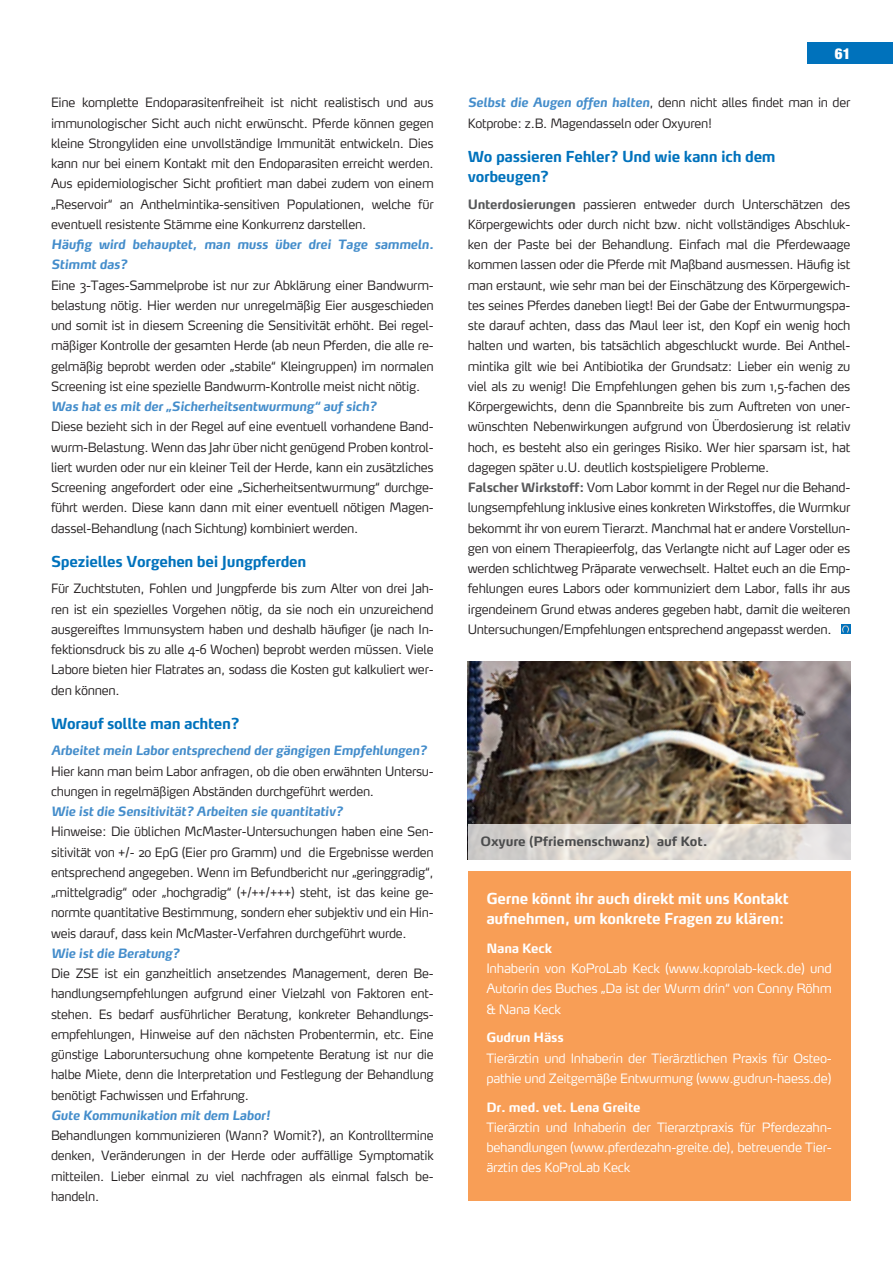
<style>
.page{position:relative;width:893px;height:1263px;background:#fff}
.page>*{position:absolute;margin:0;border:0;box-sizing:border-box;transform-origin:0 0}
.t1{font:700 15px/20.2px "Max OT";letter-spacing:-.02em;color:#0072bc;scale:.96 1}
.t2{font:700 15px/20.2px "Max OT";letter-spacing:-.02em;color:#fff;scale:.96 1}
.t3{font:900 condensed 15px "Helvetica Neue";color:#fff}
.t4{font:300 12.75px/20.2px "Max OT";letter-spacing:-.02em;color:#231f20;text-align:justify}
.t5{font:300 12.75px/20.2px "Max OT";letter-spacing:-.02em;color:#231f20;text-align:justify;scale:.96 1}
.t6{font:300 12.75px/20.2px "Max OT";letter-spacing:-.02em;color:#fff;text-align:justify}
.t7{font:italic 700 12.75px "Max OT";letter-spacing:-.02em;color:#448dcb;scale:.96 1}
.t8{font:italic 700 12.75px/20.2px "Max OT";letter-spacing:-.02em;color:#448dcb}
.t9{font:700 12.75px "Max OT";letter-spacing:-.02em;color:#fff}
.t10{font:700 12.75px "Max OT";letter-spacing:-.01em;color:#4b4c4d}
.s1{font-weight:700;font-style:italic;color:#448dcb}
.s2{font-weight:700;color:#57585a}
</style>
<div class="page">
<div style="left:808px;top:43px;width:85px;height:21px;background:#0072bc"></div>
<div style="left:468px;top:872px;width:382px;height:329px;background:#f89e56"></div>
<img style="left:468px;top:661px;width:382px;height:163px">
<svg style="left:468px;top:824px;width:382px;height:35px;background:#dbd7d2"></svg>
<div style="left:841px;top:624px;width:9px;height:10px;background:#0072bc"></div>
<svg style="left:842px;top:625px;width:7px;height:8px"></svg>
<p class="t4" style="left:51px;top:92px;width:384px">Eine komplette Endoparasitenfreiheit ist nicht realistisch und aus immunologischer Sicht auch nicht erwünscht. Pferde können gegen kleine Strongyliden eine unvollständige Immunität entwickeln. Dies kann nur bei einem Kontakt mit den Endoparasiten erreicht werden.<br>Aus epidemiologischer Sicht profitiert man dabei zudem von einem „Reservoir“ an Anthelmintika-sensitiven Populationen, welche für eventuell resistente Stämme eine Konkurrenz darstellen.</p>
<p class="t8" style="left:51px;top:234px;width:384px">Häufig wird behauptet, man muss über drei Tage sammeln.<br>Stimmt das?</p>
<p class="t4" style="left:51px;top:275px;width:384px">Eine 3-Tages-Sammelprobe ist nur zur Abklärung einer Bandwurm&shy;belastung nötig. Hier werden nur unregelmäßig Eier ausgeschieden und somit ist in diesem Screening die Sensitivität erhöht. Bei regel&shy;mäßiger Kontrolle der gesamten Herde (ab neun Pferden, die alle re&shy;gelmäßig beprobt werden oder „stabile“ Kleingruppen) im normalen Screening ist eine spezielle Bandwurm-Kontrolle meist nicht nötig.</p>
<p class="t8" style="left:51px;top:396px;width:327px">Was hat es mit der „Sicherheitsentwurmung“ auf sich?</p>
<p class="t4" style="left:51px;top:416px;width:384px">Diese bezieht sich in der Regel auf eine eventuell vorhandene Band&shy;wurm-Belastung. Wenn das Jahr über nicht genügend Proben kontrol&shy;liert wurden oder nur ein kleiner Teil der Herde, kann ein zusätzliches Screening angefordert oder eine „Sicherheitsentwurmung“ durchge&shy;führt werden. Diese kann dann mit einer eventuell nötigen Magen&shy;dassel-Behandlung (nach Sichtung) kombiniert werden.</p>
<p class="t1" style="left:51px;top:551px;width:267px">Spezielles Vorgehen bei Jungpferden</p>
<p class="t4" style="left:51px;top:578px;width:384px">Für Zuchtstuten, Fohlen und Jungpferde bis zum Alter von drei Jah&shy;ren ist ein spezielles Vorgehen nötig, da sie noch ein unzureichend ausgereiftes Immunsystem haben und deshalb häufiger (je nach In&shy;fektionsdruck bis zu alle 4-6 Wochen) beprobt werden müssen. Viele Labore bieten hier Flatrates an, sodass die Kosten gut kalkuliert wer&shy;den können.</p>
<p class="t1" style="left:51px;top:713px;width:198px">Worauf sollte man achten?</p>
<p class="t7" style="left:51px;top:742px;width:393px">Arbeitet mein Labor entsprechend der gängigen Empfehlungen?</p>
<p class="t5" style="left:51px;top:761px;width:400px">Hier kann man beim Labor anfragen, ob die oben erwähnten Untersu&shy;chungen in regelmäßigen Abständen durchgeführt werden.</p>
<p class="t7" style="left:51px;top:803px;width:306px">Wie ist die Sensitivität? Arbeiten sie quantitativ?</p>
<p class="t5" style="left:51px;top:821px;width:400px">Hinweise: Die üblichen McMaster-Untersuchungen haben eine Sen&shy;sitivität von +/- 20 EpG (Eier pro Gramm) und die Ergebnisse werden entsprechend angegeben. Wenn im Befundbericht nur „geringgradig“, „mittelgradig“ oder „hochgradig“ (+/++/+++) steht, ist das keine ge&shy;normte quantitative Bestimmung, sondern eher subjektiv und ein Hin&shy;weis darauf, dass kein McMaster-Verfahren durchgeführt wurde.</p>
<p class="t7" style="left:51px;top:945px;width:136px">Wie ist die Beratung?</p>
<p class="t5" style="left:51px;top:963px;width:400px">Die ZSE ist ein ganzheitlich ansetzendes Management, deren Be&shy;handlungsempfehlungen aufgrund einer Vielzahl von Faktoren ent&shy;stehen. Es bedarf ausführlicher Beratung, konkreter Behandlungs&shy;empfehlungen, Hinweise auf den nächsten Probentermin, etc. Eine günstige Laboruntersuchung ohne kompetente Beratung ist nur die halbe Miete, denn die Interpretation und Festlegung der Behandlung benötigt Fachwissen und Erfahrung.</p>
<p class="t7" style="left:51px;top:1107px;width:230px">Gute Kommunikation mit dem Labor!</p>
<p class="t5" style="left:51px;top:1125px;width:400px">Behandlungen kommunizieren (Wann? Womit?), an Kontrolltermine denken, Veränderungen in der Herde oder auffällige Symptomatik mitteilen. Lieber einmal zu viel nachfragen als einmal falsch be&shy;handeln.</p>
<p class="t3" style="left:835px;top:45px;width:17px">61</p>
<p class="t5" style="left:468px;top:92px;width:400px"><span class="s1">Selbst die Augen offen halten</span>, denn nicht alles findet man in der<br>Kotprobe: z.B. Magendasseln oder Oxyuren!</p>
<p class="t1" style="left:468px;top:146px;width:322px">Wo passieren Fehler? Und wie kann ich dem vorbeugen?</p>
<p class="t4" style="left:468px;top:194px;width:384px;text-align:left"><span class="s2">Unterdosierungen</span> passieren entweder durch Unterschätzen des Körpergewichts oder durch nicht bzw. nicht vollständiges Abschluc&shy;ken der Paste bei der Behandlung. Einfach mal die Pferdewaage kommen lassen oder die Pferde mit Maßband ausmessen. Häufig ist man erstaunt, wie sehr man bei der Einschätzung des Körpergewich&shy;tes seines Pferdes daneben liegt! Bei der Gabe der Entwurmungspa&shy;ste darauf achten, dass das Maul leer ist, den Kopf ein wenig hoch halten und warten, bis tatsächlich abgeschluckt wurde. Bei Anthel&shy;mintika gilt wie bei Antibiotika der Grundsatz: Lieber ein wenig zu viel als zu wenig! Die Empfehlungen gehen bis zum 1,5-fachen des Körpergewichts, denn die Spannbreite bis zum Auftreten von uner&shy;wünschten Nebenwirkungen aufgrund von Überdosierung ist relativ hoch, es besteht also ein geringes Risiko. Wer hier sparsam ist, hat dagegen später u.U. deutlich kostspieligere Probleme.<br><span class="s2">Falscher Wirkstoff:</span> Vom Labor kommt in der Regel nur die Behand&shy;lungsempfehlung inklusive eines konkreten Wirkstoffes, die Wurmkur bekommt ihr von eurem Tierarzt. Manchmal hat er andere Vorstellun&shy;gen von einem Therapieerfolg, das Verlangte nicht auf Lager oder es werden schlichtweg Präparate verwechselt. Haltet euch an die Emp&shy;fehlungen eures Labors oder kommuniziert dem Labor, falls ihr aus irgendeinem Grund etwas anderes gegeben habt, damit die weiteren Untersuchungen/Empfehlungen entsprechend angepasst werden.</p>
<p class="t10" style="left:480px;top:833px;width:229px">Oxyure (Pfriemenschwanz) auf Kot.</p>
<p class="t2" style="left:486px;top:888px;width:317px">Gerne könnt ihr auch direkt mit uns Kontakt aufnehmen, um konkrete Fragen zu klären:</p>
<p class="t9" style="left:486px;top:940px;width:67px">Nana Keck</p>
<p class="t6" style="left:486px;top:958px;width:347px">Inhaberin von KoProLab Keck (www.koprolab-keck.de) und Autorin des Buches „Da ist der Wurm drin“ von Conny Röhm &amp; Nana Keck</p>
<p class="t9" style="left:486px;top:1029px;width:79px">Gudrun Häss</p>
<p class="t6" style="left:486px;top:1048px;width:347px">Tierärztin und Inhaberin der Tierärztlichen Praxis für Osteo&shy;pathie und Zeitgemäße Entwurmung (www.gudrun-haess.de)</p>
<p class="t9" style="left:486px;top:1099px;width:156px">Dr. med. vet. Lena Greite</p>
<p class="t6" style="left:486px;top:1117px;width:347px">Tierärztin und Inhaberin der Tierarztpraxis für Pferdezahn&shy;behandlungen (www.pferdezahn-greite.de), betreuende Tier&shy;ärztin des KoProLab Keck</p>
</div>
